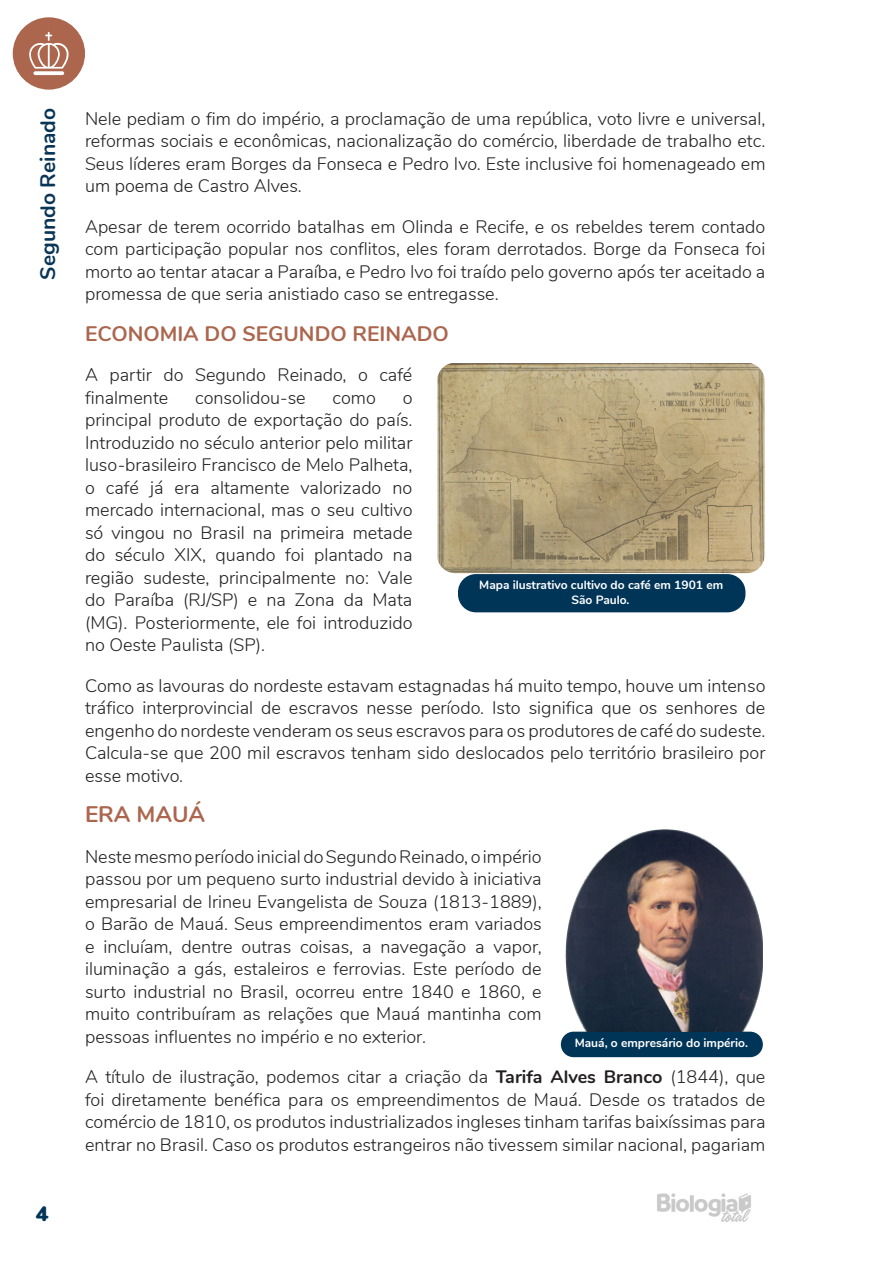
<style>
.page{position:relative;width:893px;height:1263px;background:#fff}
.page>*{position:absolute;margin:0;border:0;box-sizing:border-box;transform-origin:0 0}
.TÍTULO_PEQUENO_2{font:700 22.5px "Nunito";letter-spacing:-.005em;color:#ac664e}
.TEXTO{font:700 21px "Nunito";color:#ac664e}
.t1{font:700 21px "Nunito";color:#093556}
.t2{font:900 21px "Nunito";color:#003558}
.TEXTO-2{font:300 18px/22.5px "Nunito";color:#231f20;text-align:justify}
.LEGENDA_IMG{font:700 12px/14.4px "Nunito";color:#fff;text-align:center}
.s1{font-weight:700}
</style>
<div class="page">
<img style="left:657px;top:1193px;width:94px;height:29px">
<div style="left:13px;top:17px;width:72px;height:73px;background:#ac664e;border-radius:50%"></div>
<svg style="left:33px;top:71px;width:31px;height:4px"></svg>
<svg style="left:29px;top:32px;width:40px;height:37px"></svg>
<div style="left:561px;top:1032px;width:202px;height:25px;background:#003558;border-radius:13px"></div>
<div style="left:458px;top:574px;width:287px;height:38px;background:#003558;border-radius:18px"></div>
<img style="left:437px;top:363px;width:328px;height:210px">
<img style="left:566px;top:830px;width:197px;height:202px">
<p class="t1" style="left:32px;top:280px;width:173px;rotate:-90deg">Segundo Reinado</p>
<p class="TEXTO-2" style="left:85px;top:106px;width:682px">Nele pediam o fim do império, a proclamação de uma república, voto livre e universal, reformas sociais e econômicas, nacionalização do comércio, liberdade de trabalho etc.<br>Seus líderes eram Borges da Fonseca e Pedro Ivo. Este inclusive foi homenageado em um poema de Castro Alves.</p>
<p class="TEXTO-2" style="left:85px;top:214px;width:682px">Apesar de terem ocorrido batalhas em Olinda e Recife, e os rebeldes terem contado com participação popular nos conflitos, eles foram derrotados. Borge da Fonseca foi morto ao tentar atacar a Paraíba, e Pedro Ivo foi traído pelo governo após ter aceitado a promessa de que seria anistiado caso se entregasse.</p>
<p class="TEXTO" style="left:85px;top:318px;width:365px">ECONOMIA DO SEGUNDO REINADO</p>
<p class="TEXTO-2" style="left:85px;top:363px;width:329px">A partir do Segundo Reinado, o café finalmente</p>
<p class="TEXTO-2" style="left:195px;top:385px;width:112px">consolidou-se</p>
<p class="TEXTO-2" style="left:333px;top:385px;width:45px">como</p>
<p class="TEXTO-2" style="left:85px;top:385px;width:329px;text-indent:318px">o principal produto de exportação do país.<br>Introduzido no século anterior pelo militar luso-brasileiro Francisco de Melo Palheta, o café já era altamente valorizado no mercado internacional, mas o seu cultivo só vingou no Brasil na primeira metade do século XIX, quando foi plantado na região sudeste, principalmente no: Vale do Paraíba (RJ/SP) e na Zona da Mata (MG). Posteriormente, ele foi introduzido no Oeste Paulista (SP).</p>
<p class="TEXTO-2" style="left:85px;top:673px;width:682px">Como as lavouras do nordeste estavam estagnadas há muito tempo, houve um intenso tráfico interprovincial de escravos nesse período. Isto significa que os senhores de engenho do nordeste venderam os seus escravos para os produtores de café do sudeste.<br>Calcula-se que 200 mil escravos tenham sido deslocados pelo território brasileiro por esse motivo.</p>
<p class="TÍTULO_PEQUENO_2" style="left:85px;top:798px;width:122px">ERA MAUÁ</p>
<p class="TEXTO-2" style="left:85px;top:844px;width:458px">Neste mesmo período inicial do Segundo Reinado, o império passou por um pequeno surto industrial devido à iniciativa empresarial de Irineu Evangelista de Souza (1813-1889), o Barão de Mauá. Seus empreendimentos eram variados e incluíam, dentre outras coisas, a navegação a vapor, iluminação a gás, estaleiros e ferrovias. Este período de surto industrial no Brasil, ocorreu entre 1840 e 1860, e muito contribuíram as relações que Mauá mantinha com pessoas influentes no império e no exterior.</p>
<p class="TEXTO-2" style="left:85px;top:1065px;width:682px">A título de ilustração, podemos citar a criação da <span class="s1">Tarifa Alves Branco</span> (1844), que foi diretamente benéfica para os empreendimentos de Mauá. Desde os tratados de comércio de 1810, os produtos industrializados ingleses tinham tarifas baixíssimas para entrar no Brasil. Caso os produtos estrangeiros não tivessem similar nacional, pagariam</p>
<p class="LEGENDA_IMG" style="left:479px;top:577px;width:245px">Mapa ilustrativo cultivo do café em 1901 em<br>São Paulo.</p>
<p class="LEGENDA_IMG" style="left:575px;top:1035px;width:175px">Mauá, o empresário do império.</p>
<p class="t2" style="left:36px;top:1198px;width:14px">4</p>
</div>
